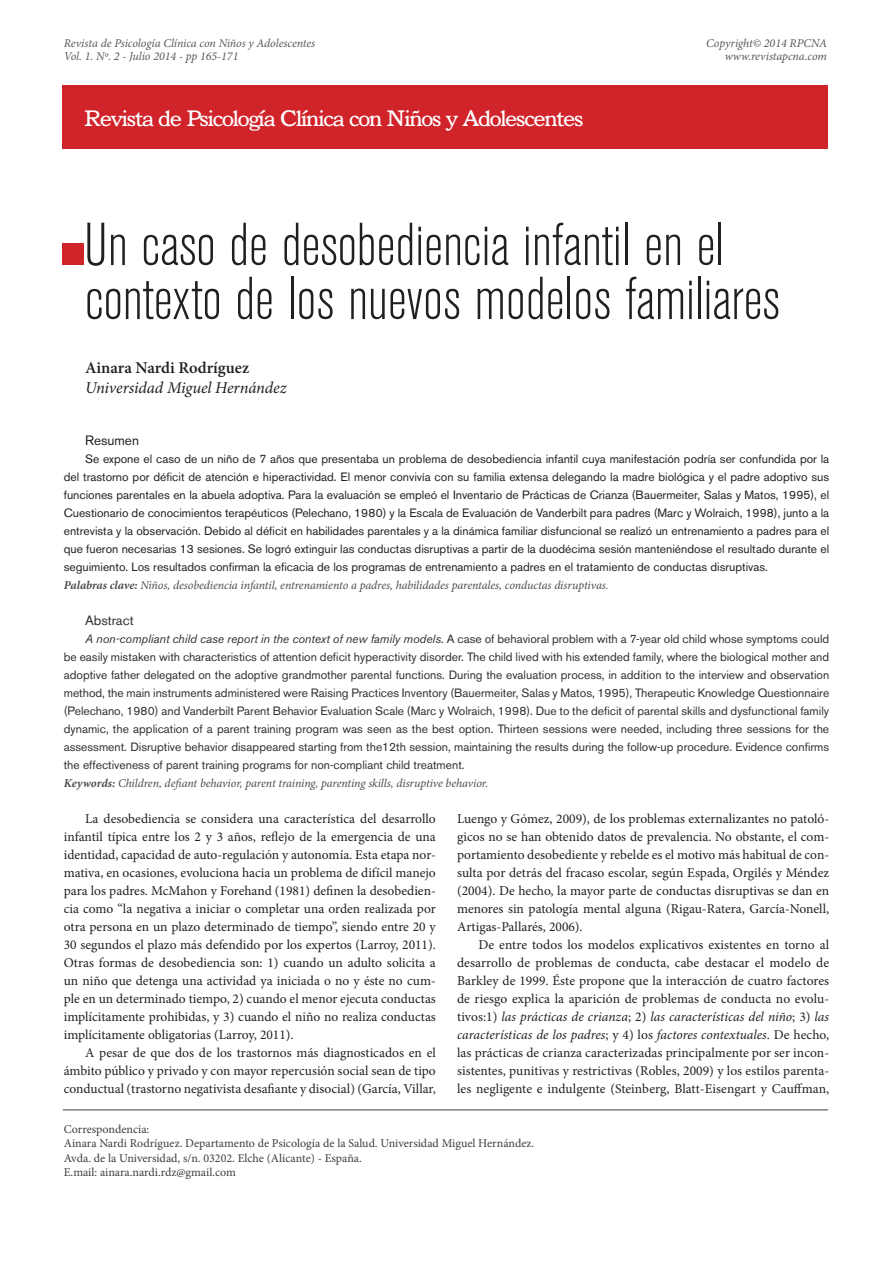
<style>
.page{position:relative;width:893px;height:1263px;background:#fff}
.page>*{position:absolute;margin:0;border:0;box-sizing:border-box;transform-origin:0 0}
.Titulo_Artículo{font:300 condensed 60px/54px "Akzidenz Grotesk BE";color:#231f20}
.t1{font:24px "Bookman BT";letter-spacing:-.05em;color:#fff}
.Universidad_Autores{font:italic 16.5px "Minion Pro";letter-spacing:-.005em;color:#231f20}
.Nombre_Autor{font:600 16.5px "Minion Pro";color:#231f20}
.Párrafo{font:13.5px/18px "Minion Pro";color:#231f20;text-align:justify}
.Abstrract{font:13.5px "Akzidenz Grotesk BE";color:#312f30}
.Resumen{font:13.5px "Akzidenz Grotesk BE";color:#231f20}
.Resumen_Inglés{font:12px/18px "Akzidenz Grotesk BE";color:#312f30;text-align:justify}
.Resumen_Castellano{font:12px/18px "Akzidenz Grotesk BE";color:#231f20;text-align:justify}
.Correspondencia_Auto{font:12px "Minion Pro";color:#3e3e3f}
.Cabecera_1º_pag__Rev{font:italic 12px/13.5px "Minion Pro";letter-spacing:-.005em;color:#57585a;text-align:right}
.Palabras_Clave{font:italic 12px "Minion Pro";letter-spacing:-.01em;color:#4b4c4d}
.Keywords{font:italic 12px "Minion Pro";letter-spacing:-.01em;color:#4b4c4d}
.s1{font-weight:700}
.s2{font-style:italic}
</style>
<div class="page">
<div style="left:63px;top:85px;width:765px;height:64px;background:#d1232a"></div>
<hr style="left:63px;top:1109px;width:765px;height:1px;background:#3e3e3f">
<div style="left:63px;top:243px;width:21px;height:22px;background:#d1232a"></div>
<p class="Cabecera_1º_pag__Rev" style="left:64px;top:36px;width:253px">Revista de Psicología Clínica con Niños y Adolescentes</p>
<p class="Cabecera_1º_pag__Rev" style="left:64px;top:50px;width:176px">Vol. 1. Nº. 2 - Julio 2014 - pp 165-171</p>
<h2 class="t1" style="left:84px;top:104px;width:501px">Revista de Psicología Clínica con Niños y Adolescentes</h2>
<p class="Cabecera_1º_pag__Rev" style="left:706px;top:36px;width:122px">Copyright© 2014 RPCNA www.revistapcna.com</p>
<p class="Titulo_Artículo" style="left:84px;top:219px;width:697px">Un caso de desobediencia infantil en el contexto de los nuevos modelos familiares</p>
<p class="Nombre_Autor" style="left:85px;top:356px;width:166px">Ainara Nardi Rodríguez</p>
<p class="Universidad_Autores" style="left:85px;top:376px;width:203px">Universidad Miguel Hernández</p>
<p class="Resumen" style="left:85px;top:432px;width:56px">Resumen</p>
<p class="Resumen_Castellano" style="left:64px;top:450px;width:767px;text-indent:21px">Se expone el caso de un niño de 7 años que presentaba un problema de desobediencia infantil cuya manifestación podría ser confundida por la del trastorno por déficit de atención e hiperactividad. El menor convivía con su familia extensa delegando la madre biológica y el padre adoptivo sus funciones parentales en la abuela adoptiva. Para la evaluación se empleó el Inventario de Prácticas de Crianza (Bauermeiter, Salas y Matos, 1995), el Cuestionario de conocimientos terapéuticos (Pelechano, 1980) y la Escala de Evaluación de Vanderbilt para padres (Marc y Wolraich, 1998), junto a la entrevista y la observación. Debido al déficit en habilidades parentales y a la dinámica familiar disfuncional se realizó un entrenamiento a padres para el que fueron necesarias 13 sesiones. Se logró extinguir las conductas disruptivas a partir de la duodécima sesión manteniéndose el resultado durante el seguimiento. Los resultados confirman la eficacia de los programas de entrenamiento a padres en el tratamiento de conductas disruptivas.</p>
<p class="Palabras_Clave" style="left:64px;top:577px;width:546px"><span class="s1">Palabras clave:</span> Niños, desobediencia infantil, entrenamiento a padres, habilidades parentales, conductas disruptivas.</p>
<p class="Abstrract" style="left:85px;top:612px;width:50px">Abstract</p>
<p class="Resumen_Inglés" style="left:64px;top:630px;width:767px;text-indent:21px"><span class="s2">A non-compliant child case report in the context of new family models.</span> A case of behavioral problem with a 7-year old child whose symptoms could be easily mistaken with characteristics of attention deficit hyperactivity disorder. The child lived with his extended family, where the biological mother and adoptive father delegated on the adoptive grandmother parental functions. During the evaluation process, in addition to the interview and observation method, the main instruments administered were Raising Practices Inventory (Bauermeiter, Salas y Matos, 1995), Therapeutic Knowledge Questionnaire (Pelechano, 1980) and Vanderbilt Parent Behavior Evaluation Scale (Marc y Wolraich, 1998). Due to the deficit of parental skills and dysfunctional family dynamic, the application of a parent training program was seen as the best option. Thirteen sessions were needed, including three sessions for the assessment. Disruptive behavior disappeared starting from the12th session, maintaining the results during the follow-up procedure. Evidence confirms the effectiveness of parent training programs for non-compliant child treatment.</p>
<p class="Keywords" style="left:64px;top:775px;width:426px"><span class="s1">Keywords:</span> Children, defiant behavior, parent training, parenting skills, disruptive behavior.</p>
<p class="Párrafo" style="left:64px;top:810px;width:374px;text-indent:21px">La desobediencia se considera una característica del desarrollo infantil típica entre los 2 y 3 años, reflejo de la emergencia de una identidad, capacidad de auto-regulación y autonomía. Esta etapa nor&shy;mativa, en ocasiones, evoluciona hacia un problema de difícil manejo para los padres. McMahon y Forehand (1981) definen la desobedien&shy;cia como “la negativa a iniciar o completar una orden realizada por otra persona en un plazo determinado de tiempo”, siendo entre 20 y 30 segundos el plazo más defendido por los expertos (Larroy, 2011).<br>Otras formas de desobediencia son: 1) cuando un adulto solicita a un niño que detenga una actividad ya iniciada o no y éste no cum&shy;ple en un determinado tiempo, 2) cuando el menor ejecuta conductas implícitamente prohibidas, y 3) cuando el niño no realiza conductas implícitamente obligatorias (Larroy, 2011).</p>
<p class="Párrafo" style="left:64px;top:1044px;width:374px;text-indent:21px">A pesar de que dos de los trastornos más diagnosticados en el ámbito público y privado y con mayor repercusión social sean de tipo conductual (trastorno negativista desafiante y disocial) (García, Villar,</p>
<p class="Párrafo" style="left:457px;top:810px;width:374px">Luengo y Gómez, 2009), de los problemas externalizantes no patoló&shy;gicos no se han obtenido datos de prevalencia. No obstante, el com&shy;portamiento desobediente y rebelde es el motivo más habitual de con&shy;sulta por detrás del fracaso escolar, según Espada, Orgilés y Méndez (2004). De hecho, la mayor parte de conductas disruptivas se dan en menores sin patología mental alguna (Rigau-Ratera, García-Nonell, Artigas-Pallarés, 2006).</p>
<p class="Párrafo" style="left:457px;top:936px;width:374px;text-indent:21px">De entre todos los modelos explicativos existentes en torno al desarrollo de problemas de conducta, cabe destacar el modelo de Barkley de 1999. Éste propone que la interacción de cuatro factores de riesgo explica la aparición de problemas de conducta no evolu&shy;tivos:1) <span class="s2">las prácticas de crianza</span>; 2) <span class="s2">las características del niño</span>; 3) <span class="s2">las características de los padres</span>; y 4) los <span class="s2">factores contextuales</span>. De hecho, las prácticas de crianza caracterizadas principalmente por ser incon&shy;sistentes, punitivas y restrictivas (Robles, 2009) y los estilos parenta&shy;les negligente e indulgente (Steinberg, Blatt-Eisengart y Cauffman,</p>
<p class="Correspondencia_Auto" style="left:64px;top:1121px;width:87px">Correspondencia:</p>
<p class="Correspondencia_Auto" style="left:64px;top:1135px;width:472px">Ainara Nardi Rodríguez. Departamento de Psicología de la Salud. Universidad Miguel Hernández.</p>
<p class="Correspondencia_Auto" style="left:64px;top:1150px;width:300px">Avda. de la Universidad, s/n. 03202. Elche (Alicante) - España.</p>
<p class="Correspondencia_Auto" style="left:64px;top:1164px;width:174px">E.mail: ainara.nardi.rdz@gmail.com</p>
</div>
